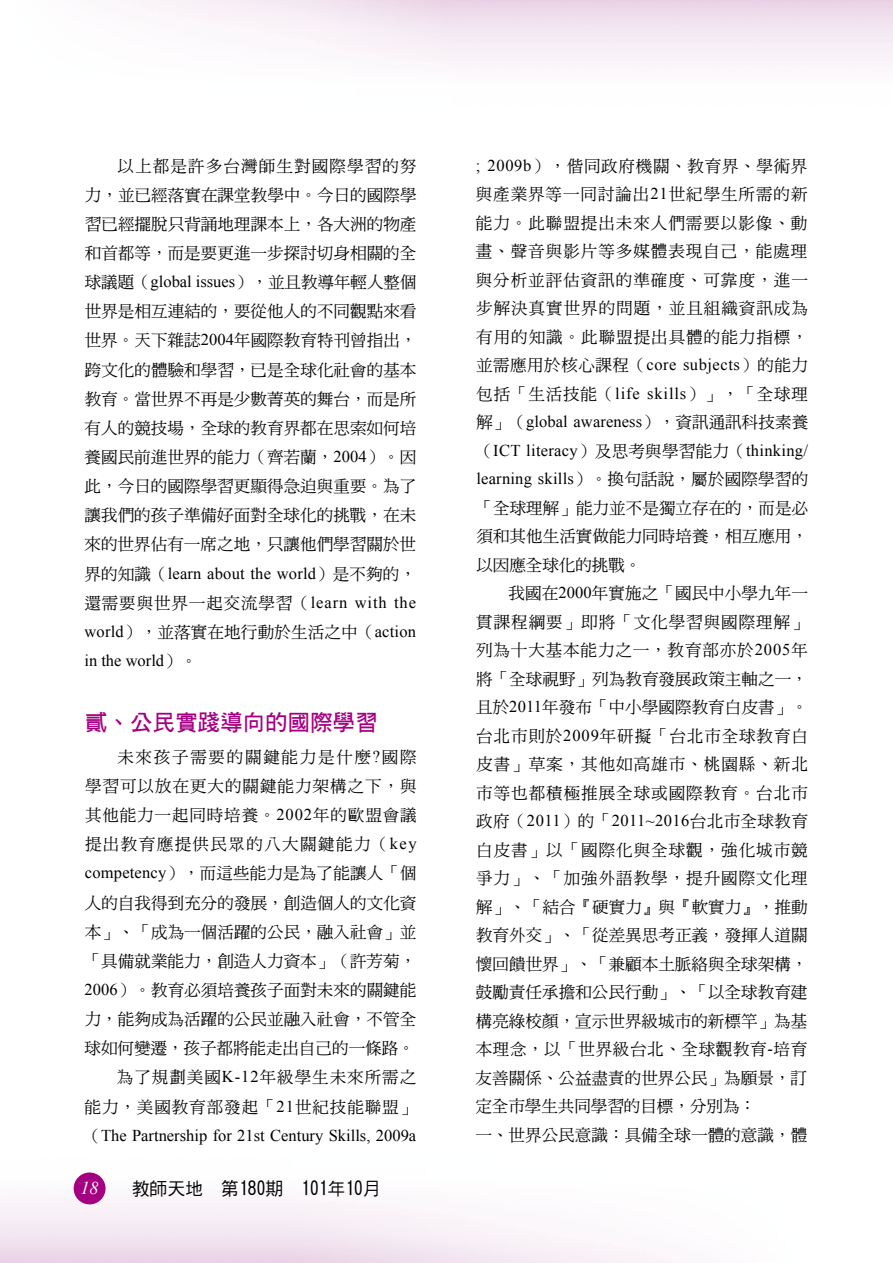
<style>
.page{position:relative;width:893px;height:1263px;background:#fff}
.page>*{position:absolute;margin:0;border:0;box-sizing:border-box;transform-origin:0 0}
.t1{font:22.5px "DF Hei Bd HKP BF";color:#a50082}
.t2{font:18px "DF Hei Md HK BF";letter-spacing:-.01em;color:#000}
.t3{font:italic 18px "Times New Roman";color:#fff}
.t4{font:16.5px/29.1px "DF Ming Md HK BF";letter-spacing:.025em;color:#000;text-align:justify}
.t5{font:16.5px "DF Ming Md HK BF";letter-spacing:.005em;color:#000}
.t6{font:16.5px "DF Ming Md HK BF";letter-spacing:.06em;color:#000}
.t7{font:16.5px "Times New Roman";letter-spacing:.015em;color:#000}
.t8{font:16.5px "DF Ming Md HK BF";letter-spacing:.055em;color:#000}
.t9{font:16.5px "DF Ming Md HK BF";color:#000}
.t10{font:16.5px "DF Ming Md HK BF";letter-spacing:.045em;color:#000}
.s1{font-family:"Times New Roman"}
.s2{font-family:"DF Ming Md HK BF"}
</style>
<div class="page">
<img style="left:0;top:0;width:893px;height:1263px">
<div style="left:74px;top:1172px;width:32px;height:32px;background:#a50082;border-radius:50%"></div>
<p class="t4" style="left:84px;top:151px;width:334px;text-indent:33px">以上都是許多台灣師生對國際學習的努力，並已經落實在課堂教學中。今日的國際學習已經擺脫只背誦地理課本上，各大洲的物產和首都等，而是要更進一步探討切身相關的全球議題（<span class="s1">global issues</span>），並且教導年輕人整個世界是相互連結的，要從他人的不同觀點來看世界。天下雜誌<span class="s1">2004</span>年國際教育特刊曾指出，跨文化的體驗和學習，已是全球化社會的基本教育。當世界不再是少數菁英的舞台，而是所有人的競技場，全球的教育界都在思索如何培養國民前進世界的能力（齊若蘭，<span class="s1">2004</span>）。因此，今日的國際學習更顯得急迫與重要。為了讓我們的孩子準備好面對全球化的挑戰，在未來的世界佔有一席之地，只讓他們學習關於世界的知識（<span class="s1">learn about the world</span>）是不夠的，還需要與世界一起交流學習（<span class="s1">learn with the world</span>），並落實在地行動於生活之中（<span class="s1">action in the world</span>）。</p>
<p class="t1" style="left:85px;top:711px;width:294px">貳、公民實踐導向的國際學習</p>
<p class="t4" style="left:85px;top:742px;width:334px;text-align:right">未來孩子需要的關鍵能力是什麼<span class="s1">?</span>國際<br>學習可以放在更大的關鍵能力架構之下，與其他能力一起同時培養。<span class="s1">2002</span>年的歐盟會議提出教育應提供民眾的八大關鍵能力（<span class="s1">key competency</span>），而這些能力是為了能讓人「個人的自我得到充分的發展，創造個人的文化資本」、「成為一個活躍的公民，融入社會」並「具備就業能力，創造人力資本」（許芳菊，<br><span class="s1">2006</span>）。教育必須培養孩子面對未來的關鍵能力，能夠成為活躍的公民並融入社會，不管全球如何變遷，孩子都將能走出自己的一條路。為了規劃美國<span class="s1">K-12</span>年級學生未來所需之<br>能力，美國教育部發起「<span class="s1">21</span>世紀技能聯盟」（<span class="s1">The Partnership for 21st Century Skills, 2009a</span></p>
<p class="t3" style="left:81px;top:1176px;width:19px">18</p>
<p class="t2" style="left:132px;top:1179px;width:250px">教師天地　第180期　101年10月</p>
<p class="t10" style="left:476px;top:157px;width:333px"><span class="s1">; 2009b</span>），偕同政府機關、教育界、學術界</p>
<p class="t6" style="left:476px;top:186px;width:333px">與產業界等一同討論出<span class="s1">21</span>世紀學生所需的新</p>
<p class="t6" style="left:476px;top:214px;width:333px">能力。此聯盟提出未來人們需要以影像、動</p>
<p class="t6" style="left:476px;top:243px;width:333px">畫、聲音與影片等多媒體表現自己，能處理</p>
<p class="t6" style="left:476px;top:271px;width:334px">與分析並評估資訊的準確度、可靠度，進一</p>
<p class="t6" style="left:476px;top:300px;width:333px">步解決真實世界的問題，並且組織資訊成為</p>
<p class="t6" style="left:476px;top:328px;width:333px">有用的知識。此聯盟提出具體的能力指標，</p>
<p class="t4" style="left:476px;top:351px;width:333px">並需應用於核心課程（<span class="s1">core subjects</span>）的能力</p>
<p class="t8" style="left:476px;top:385px;width:333px">包括「生活技能（<span class="s1">life skills</span>）」，「全球理</p>
<p class="t7" style="left:476px;top:410px;width:333px"><span class="s2">解」（</span>global awareness<span class="s2">），資訊通訊科技素養</span></p>
<p class="t7" style="left:476px;top:439px;width:333px"><span class="s2">（</span>ICT literacy<span class="s2">）及思考與學習能力（</span>thinking/</p>
<p class="t7" style="left:476px;top:467px;width:333px">learning skills<span class="s2">）。換句話說，屬於國際學習的</span></p>
<p class="t5" style="left:476px;top:499px;width:333px">「全球理解」能力並不是獨立存在的，而是必</p>
<p class="t5" style="left:476px;top:528px;width:333px">須和其他生活實做能力同時培養，相互應用，</p>
<p class="t9" style="left:476px;top:556px;width:166px">以因應全球化的挑戰。</p>
<p class="t5" style="left:509px;top:585px;width:301px">我國在<span class="s1">2000</span>年實施之「國民中小學九年一</p>
<p class="t6" style="left:476px;top:613px;width:333px">貫課程綱要」即將「文化學習與國際理解」</p>
<p class="t8" style="left:476px;top:642px;width:333px">列為十大基本能力之一，教育部亦於<span class="s1">2005</span>年</p>
<p class="t5" style="left:476px;top:670px;width:333px">將「全球視野」列為教育發展政策主軸之一，</p>
<p class="t5" style="left:476px;top:699px;width:333px">且於<span class="s1">2011</span>年發布「中小學國際教育白皮書」。</p>
<p class="t8" style="left:476px;top:727px;width:333px">台北市則於<span class="s1">2009</span>年研擬「台北市全球教育白</p>
<p class="t6" style="left:476px;top:756px;width:333px">皮書」草案，其他如高雄市、桃園縣、新北</p>
<p class="t6" style="left:476px;top:784px;width:333px">市等也都積極推展全球或國際教育。台北市</p>
<p class="t4" style="left:476px;top:807px;width:333px">政府（<span class="s1">2011</span>）的「<span class="s1">2011~2016</span>台北市全球教育</p>
<p class="t6" style="left:476px;top:841px;width:333px">白皮書」以「國際化與全球觀，強化城市競</p>
<p class="t6" style="left:476px;top:870px;width:333px">爭力」、「加強外語教學，提升國際文化理</p>
<p class="t5" style="left:476px;top:898px;width:333px">解」、「結合『硬實力』與『軟實力』，推動</p>
<p class="t5" style="left:476px;top:927px;width:333px">教育外交」、「從差異思考正義，發揮人道關</p>
<p class="t5" style="left:476px;top:955px;width:333px">懷回饋世界」、「兼顧本土脈絡與全球架構，</p>
<p class="t5" style="left:476px;top:984px;width:333px">鼓勵責任承擔和公民行動」、「以全球教育建</p>
<p class="t5" style="left:476px;top:1012px;width:333px">構亮綠校顏，宣示世界級城市的新標竿」為基</p>
<p class="t4" style="left:476px;top:1034px;width:333px">本理念，以「世界級台北、全球觀教育<span class="s1">-</span>培育</p>
<p class="t5" style="left:476px;top:1069px;width:333px">友善關係、公益盡責的世界公民」為願景，訂</p>
<p class="t9" style="left:475px;top:1098px;width:282px">定全市學生共同學習的目標，分別為：</p>
<p class="t5" style="left:475px;top:1126px;width:333px">一、世界公民意識：具備全球一體的意識，體</p>
</div>
